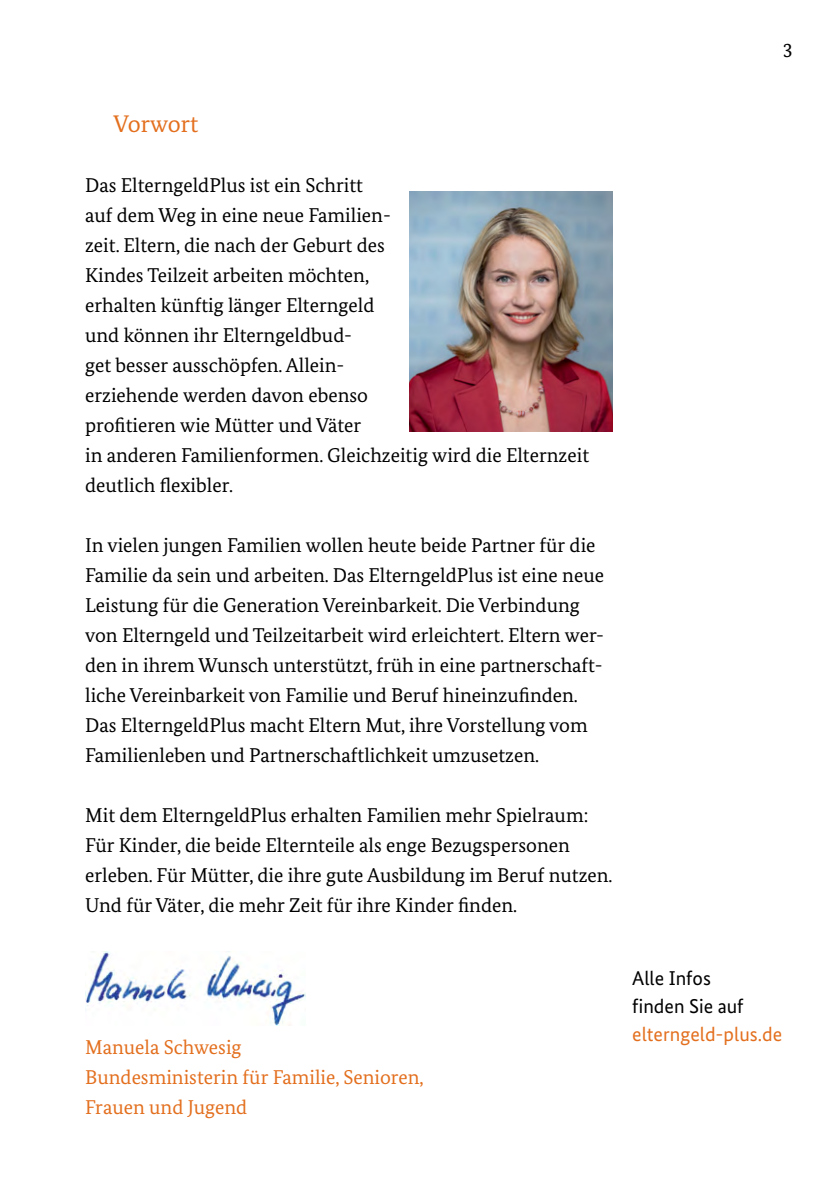
<style>
.page{position:relative;width:840px;height:1191px;background:#fff}
.page>*{position:absolute;margin:0;border:0;box-sizing:border-box;transform-origin:0 0}
.t1{font:24px "Bundes Serif";color:#e36f1e}
.t2{font:20px/30px "Bundes Serif";color:#000}
.t3{font:20px/30px "Bundes Serif";color:#e36f1e}
.t4{font:20px/28px "Bundes Sans";color:#000}
.t5{font:20px "Bundes Sans";color:#e36f1e}
</style>
<div class="page">
<img style="left:409px;top:191px;width:203px;height:240px">
<img style="left:85px;top:951px;width:220px;height:74px">
<p class="t2" style="left:782px;top:35px;width:11px">3</p>
<h2 class="t1" style="left:113px;top:109px;width:86px">Vorwort</h2>
<p class="t2" style="left:85px;top:170px;width:505px">Das ElterngeldPlus ist ein Schritt<br>auf dem Weg in eine neue Familien-<br>zeit. Eltern, die nach der Geburt des<br>Kindes Teilzeit arbeiten möchten,<br>erhalten künftig länger Elterngeld<br>und können ihr Elterngeldbud-<br>get besser ausschöpfen. Allein-<br>erziehende werden davon ebenso<br>profitieren wie Mütter und Väter<br>in anderen Familienformen. Gleichzeitig wird die Elternzeit deutlich flexibler.</p>
<p class="t2" style="left:85px;top:530px;width:520px">In vielen jungen Familien wollen heute beide Partner für die Familie da sein und arbeiten. Das ElterngeldPlus ist eine neue Leistung für die Generation Vereinbarkeit. Die Verbindung von Elterngeld und Teilzeitarbeit wird erleichtert. Eltern wer&shy;den in ihrem Wunsch unterstützt, früh in eine partnerschaft&shy;liche Vereinbarkeit von Familie und Beruf hineinzufinden.<br>Das ElterngeldPlus macht Eltern Mut, ihre Vorstellung vom Familienleben und Partnerschaftlichkeit umzusetzen.</p>
<p class="t2" style="left:85px;top:800px;width:528px">Mit dem ElterngeldPlus erhalten Familien mehr Spielraum:<br>Für Kinder, die beide Elternteile als enge Bezugspersonen erleben. Für Mütter, die ihre gute Ausbildung im Beruf nutzen.<br>Und für Väter, die mehr Zeit für ihre Kinder finden.</p>
<p class="t3" style="left:85px;top:1032px;width:158px">Manuela Schwesig</p>
<p class="t3" style="left:85px;top:1062px;width:340px">Bundesministerin für Familie, Senioren,<br>Frauen und Jugend</p>
<p class="t4" style="left:632px;top:963px;width:113px">Alle Infos finden Sie auf</p>
<p class="t5" style="left:632px;top:1021px;width:151px">elterngeld-plus.de</p>
</div>
